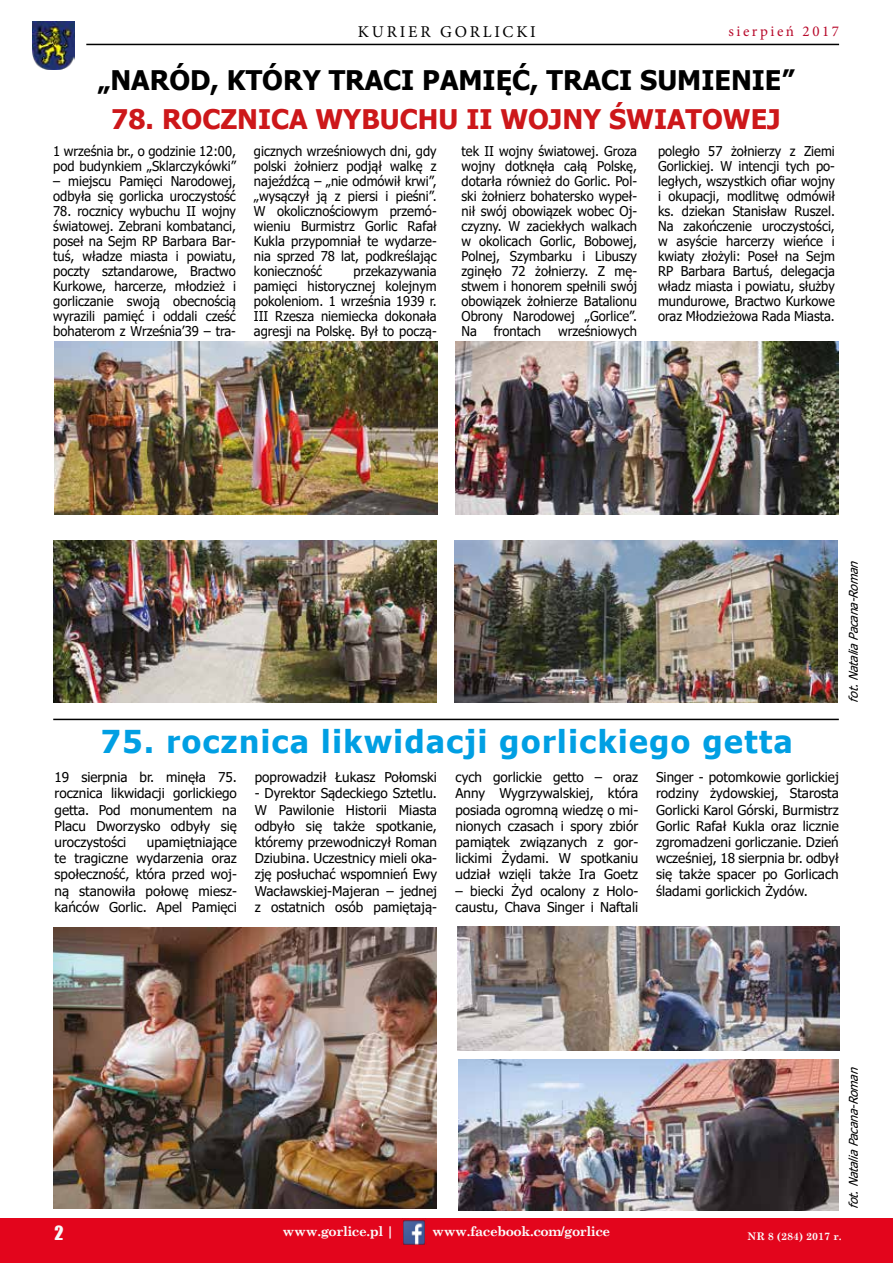
<style>
.page{position:relative;width:893px;height:1263px;background:#fff}
.page>*{position:absolute;margin:0;border:0;box-sizing:border-box;transform-origin:0 0}
.t1{font:700 31.5px "Tahoma";letter-spacing:.05em;color:#009fe3}
.t2{font:700 27px "Tahoma";color:#000}
.t3{font:700 27px "Tahoma";color:#cd171a}
.t4{font:18px "Impact";color:#f8f8f8}
.t5{font:16.5px "Minion Pro";letter-spacing:.17em;color:#000}
.t6{font:15px "Minion Pro";letter-spacing:.17em;color:#b80a2b}
.t7{font:13.5px/15px "Tahoma";color:#000;text-align:justify;scale:.96 1}
.t8{font:13.5px/16.2px "Tahoma";color:#000;text-align:justify}
.t9{font:700 13.5px "Century Schoolbook";letter-spacing:-.03em;color:#fbfbfb}
.t10{font:italic 12px "Tahoma";color:#000}
.t11{font:700 10.5px "Century Schoolbook";color:#fafafa}
</style>
<div class="page">
<img style="left:32px;top:21px;width:42px;height:48px">
<hr style="left:86px;top:44px;width:753px;height:1px;background:#000">
<div style="left:0;top:1218px;width:893px;height:45px;background:#e3051c"></div>
<img style="left:402px;top:1218px;width:24px;height:27px">
<img style="left:54px;top:341px;width:383px;height:173px">
<img style="left:458px;top:1059px;width:381px;height:151px">
<img style="left:456px;top:341px;width:383px;height:173px">
<hr style="left:53px;top:719px;width:786px;height:1px;background:#000">
<img style="left:53px;top:540px;width:384px;height:162px">
<img style="left:454px;top:540px;width:384px;height:162px">
<img style="left:457px;top:927px;width:382px;height:123px">
<img style="left:53px;top:927px;width:384px;height:282px">
<p class="t5" style="left:358px;top:21px;width:179px">KURIER GORLICKI</p>
<p class="t6" style="left:728px;top:21px;width:112px">sierpień 2017</p>
<h2 class="t2" style="left:97px;top:61px;width:699px">„NARÓD, KTÓRY TRACI PAMIĘĆ, TRACI SUMIENIE”</h2>
<h2 class="t3" style="left:111px;top:100px;width:671px">78. ROCZNICA WYBUCHU II WOJNY ŚWIATOWEJ</h2>
<p class="t7" style="left:53px;top:144px;width:192px">1 września br., o godzinie 12:00, pod budynkiem „Sklarczykówki”</p>
<p class="t7" style="left:53px;top:174px;width:192px">– miejscu Pamięci Narodowej, odbyła się gorlicka uroczystość</p>
<p class="t7" style="left:53px;top:204px;width:192px">78. rocznicy wybuchu II wojny światowej. Zebrani kombatanci, poseł na Sejm RP Barbara Bar&shy;tuś, władze miasta i powiatu, poczty sztandarowe, Bractwo Kurkowe, harcerze, młodzież i gorliczanie swoją obecnością wyrazili pamięć i oddali cześć bohaterom z Września’39 – tra-</p>
<p class="t7" style="left:254px;top:144px;width:192px">gicznych wrześniowych dni, gdy polski żołnierz podjął walkę z najeźdźcą – „nie odmówił krwi”, „wysączył ją z piersi i pieśni”.<br>W okolicznościowym przemó&shy;wieniu Burmistrz Gorlic Rafał Kukla przypomniał te wydarze&shy;nia sprzed 78 lat, podkreślając konieczność</p>
<p class="t7" style="left:461px;top:145px;width:184px">tek II wojny światowej. Groza wojny dotknęła całą Polskę, dotarła również do Gorlic. Pol&shy;ski żołnierz bohatersko wypeł&shy;nił swój obowiązek wobec Oj&shy;czyzny. W zaciekłych walkach w okolicach Gorlic, Bobowej, Polnej, Szymbarku i Libuszy zginęło 72 żołnierzy. Z mę&shy;stwem i honorem spełnili swój obowiązek żołnierze Batalionu Obrony Narodowej „Gorlice”.<br>Na</p>
<p class="t7" style="left:658px;top:145px;width:186px">poległo 57 żołnierzy z Ziemi Gorlickiej. W intencji tych po&shy;ległych, wszystkich ofiar wojny i okupacji, modlitwę odmówił ks. dziekan Stanisław Ruszel.<br>Na zakończenie uroczystości, w asyście harcerzy wieńce i kwiaty złożyli: Poseł na Sejm RP Barbara Bartuś, delegacja władz miasta i powiatu, służby mundurowe, Bractwo Kurkowe oraz Młodzieżowa Rada Miasta.</p>
<p class="t7" style="left:254px;top:264px;width:192px;text-indent:100px">przekazywania pamięci historycznej kolejnym pokoleniom. 1 września 1939 r.<br>III Rzesza niemiecka dokonała agresji na Polskę. Był to począ-</p>
<p class="t7" style="left:494px;top:325px;width:51px">frontach</p>
<p class="t7" style="left:558px;top:325px;width:84px">wrześniowych</p>
<p class="t10" style="left:845px;top:702px;width:148px;rotate:-90deg">fot.NataliaPacana-Roman</p>
<h1 class="t1" style="left:101px;top:720px;width:693px">75. rocznica likwidacji gorlickiego getta</h1>
<p class="t8" style="left:55px;top:770px;width:184px">19 sierpnia br. minęła 75. rocznica likwidacji gorlickiego getta. Pod monumentem na Placu Dworzysko odbyły się uroczystości</p>
<p class="t8" style="left:455px;top:770px;width:184px">cych gorlickie getto – oraz Anny Wygrzywalskiej, która posiada ogromną wiedzę o mi&shy;nionych czasach i spory zbiór pamiątek związanych z gor&shy;lickimi Żydami. W spotkaniu udział wzięli także Ira Goetz</p>
<p class="t8" style="left:455px;top:883px;width:184px">– biecki Żyd ocalony z Holo&shy;caustu, Chava Singer i Naftali</p>
<p class="t8" style="left:656px;top:770px;width:184px">Singer - potomkowie gorlickiej rodziny żydowskiej, Starosta Gorlicki Karol Górski, Burmistrz Gorlic Rafał Kukla oraz licznie zgromadzeni gorliczanie. Dzień wcześniej, 18 sierpnia br. odbył się także spacer po Gorlicach śladami gorlickich Żydów.</p>
<p class="t8" style="left:255px;top:770px;width:184px">poprowadził Łukasz Połomski</p>
<p class="t8" style="left:255px;top:786px;width:184px">- Dyrektor Sądeckiego Sztetlu.<br>W Pawilonie Historii Miasta odbyło się także spotkanie, któremy przewodniczył Roman Dziubina. Uczestnicy mieli oka&shy;zję posłuchać wspomnień Ewy Wacławskiej-Majeran – jednej z ostatnich osób pamiętają-</p>
<p class="t8" style="left:55px;top:835px;width:184px;text-indent:92px">upamiętniające te tragiczne wydarzenia oraz społeczność, która przed woj&shy;ną stanowiła połowę miesz&shy;kańców Gorlic. Apel Pamięci</p>
<p class="t10" style="left:845px;top:1209px;width:148px;rotate:-90deg">fot.NataliaPacana-Roman</p>
<h3 class="t4" style="left:54px;top:1219px;width:11px">2</h3>
<p class="t9" style="left:283px;top:1220px;width:113px">www.gorlice.pl |</p>
<p class="t9" style="left:432px;top:1220px;width:180px">www.facebook.com/gorlice</p>
<p class="t11" style="left:748px;top:1228px;width:96px">NR 8 (284) 2017 r.</p>
</div>
